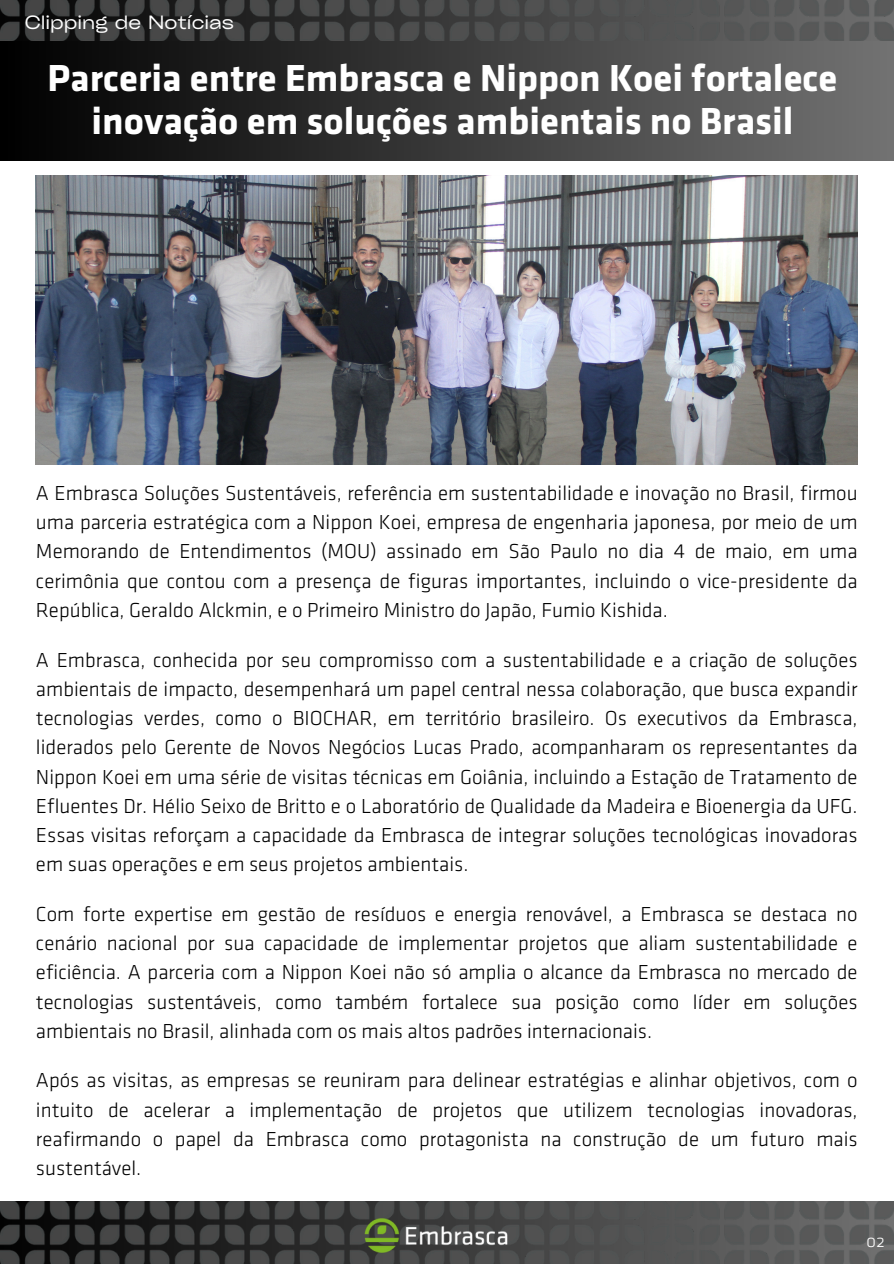
<style>
.page{position:relative;width:894px;height:1264px;background:#fff}
.page>*{position:absolute;margin:0;border:0;box-sizing:border-box;transform-origin:0 0}
.t1{font:700 39px/42.8px "Klavika";color:#fff;text-align:center}
.t2{font:300 21px/29.2px "Klavika";color:#000;text-align:justify}
.t3{font:expanded 18.45px "Cy Grotesk";color:#fff}
.t4{font:18px "Klavika Light OSF";color:#fff}
</style>
<div class="page">
<img style="left:0;top:0;width:893px;height:42px">
<img style="left:0;top:1201px;width:893px;height:61px">
<img style="left:339px;top:1201px;width:194px;height:62px">
<div style="left:0;top:42px;width:893px;height:119px;background:linear-gradient(to right,#000,#727272)"></div>
<img style="left:36px;top:175px;width:821px;height:290px">
<h2 class="t3" style="left:25px;top:10px;width:211px">Clipping de Notícias</h2>
<p class="t1" style="left:47px;top:58px;width:791px">Parceria entre Embrasca e Nippon Koei fortalece inovação em soluções ambientais no Brasil</p>
<h1 class="t2" style="left:36px;top:479px;width:822px">A Embrasca Soluções Sustentáveis, referência em sustentabilidade e inovação no Brasil, firmou uma parceria estratégica com a Nippon Koei, empresa de engenharia japonesa, por meio de um Memorando de Entendimentos (MOU) assinado em São Paulo no dia 4 de maio, em uma cerimônia que contou com a presença de figuras importantes, incluindo o vice-presidente da República, Geraldo Alckmin, e o Primeiro Ministro do Japão, Fumio Kishida.</h1>
<p class="t2" style="left:36px;top:645px;width:822px">A Embrasca, conhecida por seu compromisso com a sustentabilidade e a criação de soluções ambientais de impacto, desempenhará um papel central nessa colaboração, que busca expandir tecnologias verdes, como o BIOCHAR, em território brasileiro. Os executivos da Embrasca, liderados pelo Gerente de Novos Negócios Lucas Prado, acompanharam os representantes da Nippon Koei em uma série de visitas técnicas em Goiânia, incluindo a Estação de Tratamento de Efluentes Dr. Hélio Seixo de Britto e o Laboratório de Qualidade da Madeira e Bioenergia da UFG.<br>Essas visitas reforçam a capacidade da Embrasca de integrar soluções tecnológicas inovadoras em suas operações e em seus projetos ambientais.</p>
<h2 class="t2" style="left:36px;top:900px;width:822px">Com forte expertise em gestão de resíduos e energia renovável, a Embrasca se destaca no cenário nacional por sua capacidade de implementar projetos que aliam sustentabilidade e eficiência. A parceria com a Nippon Koei não só amplia o alcance da Embrasca no mercado de tecnologias sustentáveis, como também fortalece sua posição como líder em soluções ambientais no Brasil, alinhada com os mais altos padrões internacionais.</h2>
<h2 class="t2" style="left:36px;top:1066px;width:822px">Após as visitas, as empresas se reuniram para delinear estratégias e alinhar objetivos, com o intuito de acelerar a implementação de projetos que utilizem tecnologias inovadoras, reafirmando o papel da Embrasca como protagonista na construção de um futuro mais sustentável.</h2>
<h2 class="t4" style="left:865px;top:1233px;width:20px">02</h2>
</div>
